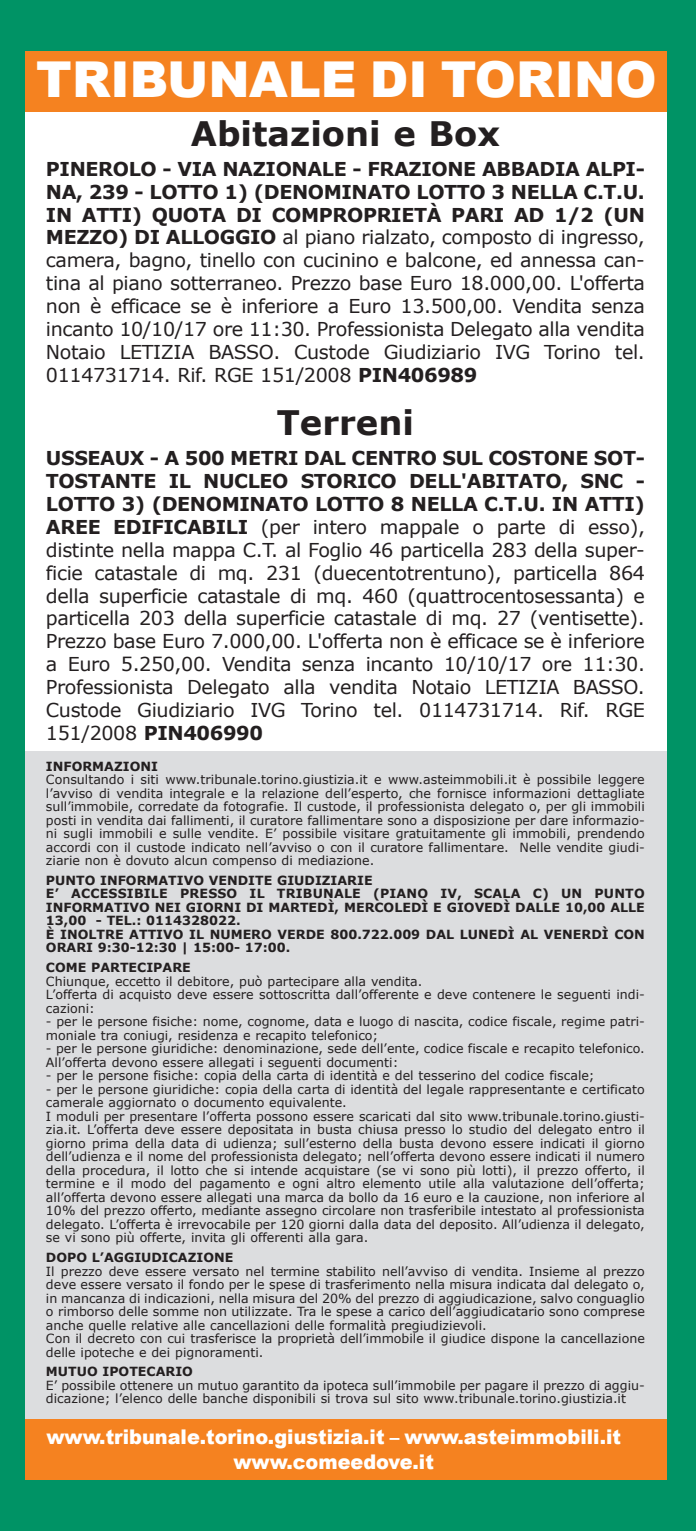
<style>
.page{position:relative;width:696px;height:1531px;background:#fff}
.page>*{position:absolute;margin:0;border:0;box-sizing:border-box;transform-origin:0 0}
.t1{font:900 49.5px "Arial";color:#fff}
.t2{font:700 33.75px "Verdana";color:#231f20}
.t3{font:900 20.25px/24.8px "Arial";color:#fff;text-align:center;scale:.95 1}
.t4{font:19.12px/22.9px "Verdana";letter-spacing:-.02em;color:#231f20;text-align:justify}
.t5{font:12.6px/13.5px "Verdana";color:#231f20}
.t6{font:700 12.6px/13.5px "Verdana";color:#231f20}
.s1{font-weight:700}
</style>
<div class="page">
<div style="left:0;top:0;width:695px;height:1531px;background:#009365"></div>
<div style="left:26px;top:51px;width:641px;height:1429px;background:#fff"></div>
<div style="left:26px;top:51px;width:641px;height:61px;background:#f58220"></div>
<div style="left:26px;top:1419px;width:641px;height:61px;background:#f58220"></div>
<div style="left:26px;top:751px;width:641px;height:668px;background:#dcdddf"></div>
<h1 class="t1" style="left:36px;top:43px;width:621px">TRIBUNALE DI TORINO</h1>
<h2 class="t2" style="left:191px;top:110px;width:310px">Abitazioni e Box</h2>
<p class="t4" style="left:46px;top:157px;width:600px"><span class="s1">PINEROLO - VIA NAZIONALE - FRAZIONE ABBADIA ALPI-NA, 239 - LOTTO 1) (DENOMINATO LOTTO 3 NELLA C.T.U.<br>IN ATTI) QUOTA DI COMPROPRIETÀ PARI AD 1/2 (UN MEZZO) DI ALLOGGIO</span> al piano rialzato, composto di ingresso, camera, bagno, tinello con cucinino e balcone, ed annessa can&shy;tina al piano sotterraneo. Prezzo base Euro 18.000,00. L'offerta non è efficace se è inferiore a Euro 13.500,00. Vendita senza incanto 10/10/17 ore 11:30. Professionista Delegato alla vendita Notaio LETIZIA BASSO. Custode Giudiziario IVG Torino tel.<br>0114731714. Rif. RGE 151/2008 <span class="s1">PIN406989</span></p>
<h2 class="t2" style="left:277px;top:399px;width:138px">Terreni</h2>
<p class="t4" style="left:46px;top:446px;width:600px"><span class="s1">USSEAUX - A 500 METRI DAL CENTRO SUL COSTONE SOT-TOSTANTE IL NUCLEO STORICO DELL'ABITATO, SNC - LOTTO 3) (DENOMINATO LOTTO 8 NELLA C.T.U. IN ATTI)<br>AREE EDIFICABILI</span> (per intero mappale o parte di esso), distinte nella mappa C.T. al Foglio 46 particella 283 della super&shy;ficie catastale di mq. 231 (duecentotrentuno), particella 864 della superficie catastale di mq. 460 (quattrocentosessanta) e particella 203 della superficie catastale di mq. 27 (ventisette).<br>Prezzo base Euro 7.000,00. L'offerta non è efficace se è inferiore a Euro 5.250,00. Vendita senza incanto 10/10/17 ore 11:30.<br>Professionista Delegato alla vendita Notaio LETIZIA BASSO.<br>Custode Giudiziario IVG Torino tel. 0114731714. Rif. RGE 151/2008 <span class="s1">PIN406990</span></p>
<p class="t6" style="left:46px;top:759px;width:113px">INFORMAZIONI</p>
<p class="t5" style="left:46px;top:772px;width:600px;text-align:justify">Consultando i siti www.tribunale.torino.giustizia.it e www.asteimmobili.it è possibile leggere l’avviso di vendita integrale e la relazione dell’esperto, che fornisce informazioni dettagliate sull’immobile, corredate da fotografie. Il custode, il professionista delegato o, per gli immobili posti in vendita dai fallimenti, il curatore fallimentare sono a disposizione per dare informazio&shy;ni sugli immobili e sulle vendite. E’ possibile visitare gratuitamente gli immobili, prendendo accordi con il custode indicato nell’avviso o con il curatore fallimentare. Nelle vendite giudi&shy;ziarie non è dovuto alcun compenso di mediazione.</p>
<p class="t6" style="left:46px;top:873px;width:600px">PUNTO INFORMATIVO VENDITE GIUDIZIARIE<br>E’ ACCESSIBILE PRESSO IL TRIBUNALE (PIANO IV, SCALA C) UN PUNTO INFORMATIVO NEI GIORNI DI MARTEDÌ, MERCOLEDÌ E GIOVEDÌ DALLE 10,00 ALLE 13,00 - TEL.: 0114328022.<br>È INOLTRE ATTIVO IL NUMERO VERDE 800.722.009 DAL LUNEDÌ AL VENERDÌ CON ORARI 9:30-12:30 | 15:00- 17:00.</p>
<p class="t6" style="left:46px;top:960px;width:146px">COME PARTECIPARE</p>
<p class="t5" style="left:46px;top:974px;width:600px">Chiunque, eccetto il debitore, può partecipare alla vendita.<br>L’offerta di acquisto deve essere sottoscritta dall’offerente e deve contenere le seguenti indi&shy;cazioni:</p>
<p class="t5" style="left:46px;top:1015px;width:600px">- per le persone fisiche: nome, cognome, data e luogo di nascita, codice fiscale, regime patri&shy;moniale tra coniugi, residenza e recapito telefonico;</p>
<p class="t5" style="left:46px;top:1042px;width:600px">- per le persone giuridiche: denominazione, sede dell’ente, codice fiscale e recapito telefonico.<br>All’offerta devono essere allegati i seguenti documenti:</p>
<p class="t5" style="left:46px;top:1069px;width:550px">- per le persone fisiche: copia della carta di identità e del tesserino del codice fiscale;</p>
<p class="t5" style="left:46px;top:1082px;width:600px">- per le persone giuridiche: copia della carta di identità del legale rappresentante e certificato camerale aggiornato o documento equivalente.<br>I moduli per presentare l’offerta possono essere scaricati dal sito www.tribunale.torino.giusti&shy;zia.it. L’offerta deve essere depositata in busta chiusa presso lo studio del delegato entro il giorno prima della data di udienza; sull’esterno della busta devono essere indicati il giorno dell’udienza e il nome del professionista delegato; nell’offerta devono essere indicati il numero della procedura, il lotto che si intende acquistare (se vi sono più lotti), il prezzo offerto, il termine e il modo del pagamento e ogni altro elemento utile alla valutazione dell’offerta; all’offerta devono essere allegati una marca da bollo da 16 euro e la cauzione, non inferiore al 10% del prezzo offerto, mediante assegno circolare non trasferibile intestato al professionista delegato. L’offerta è irrevocabile per 120 giorni dalla data del deposito. All’udienza il delegato, se vi sono più offerte, invita gli offerenti alla gara.</p>
<p class="t6" style="left:46px;top:1250px;width:189px">DOPO L’AGGIUDICAZIONE</p>
<p class="t5" style="left:46px;top:1264px;width:600px">Il prezzo deve essere versato nel termine stabilito nell’avviso di vendita. Insieme al prezzo deve essere versato il fondo per le spese di trasferimento nella misura indicata dal delegato o, in mancanza di indicazioni, nella misura del 20% del prezzo di aggiudicazione, salvo conguaglio o rimborso delle somme non utilizzate. Tra le spese a carico dell’aggiudicatario sono comprese anche quelle relative alle cancellazioni delle formalità pregiudizievoli.<br>Con il decreto con cui trasferisce la proprietà dell’immobile il giudice dispone la cancellazione delle ipoteche e dei pignoramenti.</p>
<p class="t6" style="left:46px;top:1365px;width:148px">MUTUO IPOTECARIO</p>
<p class="t5" style="left:46px;top:1378px;width:600px">E’ possibile ottenere un mutuo garantito da ipoteca sull’immobile per pagare il prezzo di aggiu&shy;dicazione; l’elenco delle banche disponibili si trova sul sito www.tribunale.torino.giustizia.it</p>
<h3 class="t3" style="left:46px;top:1423px;width:606px">www.tribunale.torino.giustizia.it – www.asteimmobili.it www.comeedove.it</h3>
</div>
